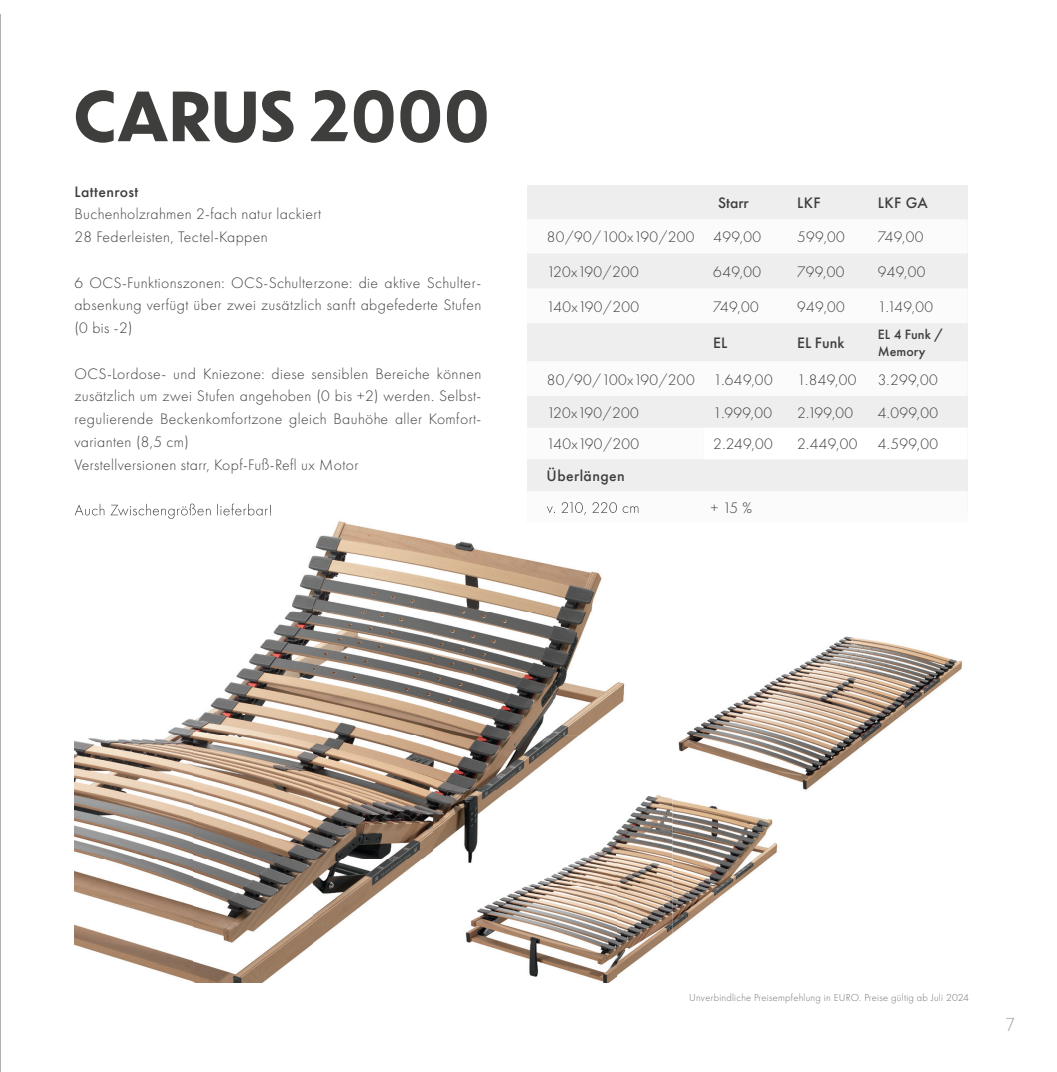
<style>
.page{position:relative;width:1057px;height:1072px;background:#fff}
.page>*{position:absolute;margin:0;border:0;box-sizing:border-box;transform-origin:0 0}
.t1{font:700 66.5px "Dunbar Tall";letter-spacing:.025em;color:#3e3e3c}
.t2{font:300 17.5px "Dunbar Tall";color:#9d9e9f}
.t3{font:300 15.75px/22.8px "Futura PT";letter-spacing:.025em;color:#3e3e3c}
.t4{font:500 15.75px "Futura PT";letter-spacing:.025em;color:#3e3e3c}
.t5{font:500 14px/17.5px "Futura PT";color:#3e3e3c}
.t6{font:300 10.5px "Futura PT";letter-spacing:.025em;color:#727271}
</style>
<div class="page">
<img style="left:678px;top:636px;width:284px;height:154px">
<img style="left:672px;top:799px;width:106px;height:135px">
<div style="left:527px;top:185px;width:440px;height:327px;background:#eeeeef"></div>
<svg style="left:527px;top:220px;width:440px;height:292px"></svg>
<div style="left:703px;top:427px;width:264px;height:32px;background:#fff"></div>
<img style="left:74px;top:514px;width:478px;height:98px">
<img style="left:552px;top:564px;width:50px;height:48px">
<img style="left:168px;top:612px;width:457px;height:123px">
<img style="left:74px;top:735px;width:359px;height:247px">
<img style="left:433px;top:735px;width:147px;height:62px">
<img style="left:433px;top:797px;width:13px;height:53px">
<img style="left:446px;top:790px;width:226px;height:192px">
<img style="left:75px;top:503px;width:196px;height:16px">
<img style="left:527px;top:489px;width:145px;height:2px">
<div style="left:527px;top:491px;width:145px;height:31px;background:#fbfbfb"></div>
<img style="left:547px;top:502px;width:91px;height:13px">
<hr style="left:0;top:15px;width:1px;height:1056px;background:#b0b1b1">
<h1 class="t1" style="left:74px;top:67px;width:416px">CARUS 2000</h1>
<p class="t4" style="left:74px;top:182px;width:66px">Lattenrost</p>
<p class="t3" style="left:74px;top:203px;width:248px">Buchenholzrahmen 2-fach natur lackiert<br>28 Federleisten, Tectel-Kappen</p>
<p class="t3" style="left:74px;top:271px;width:408px;text-align:justify">6 OCS-Funktionszonen: OCS-Schulterzone: die aktive Schulter&shy;absenkung verfügt über zwei zusätzlich sanft abgefederte Stufen (0 bis -2)</p>
<p class="t3" style="left:74px;top:362px;width:408px">OCS-Lordose- und Kniezone: diese sensiblen Bereiche können zusätzlich um zwei Stufen angehoben (0 bis +2) werden. Selbst&shy;regulierende Beckenkomfortzone gleich Bauhöhe aller Komfort&shy;varianten (8,5 cm)<br>Verstellversionen starr, Kopf-Fuß-Refl ux Motor</p>
<p class="t4" style="left:718px;top:193px;width:32px">Starr</p>
<p class="t4" style="left:797px;top:193px;width:25px">LKF</p>
<p class="t4" style="left:878px;top:193px;width:52px">LKF GA</p>
<p class="t3" style="left:546px;top:226px;width:216px">80/90/100x190/200 499,00</p>
<p class="t3" style="left:797px;top:226px;width:49px">599,00</p>
<p class="t3" style="left:878px;top:226px;width:47px">749,00</p>
<p class="t3" style="left:546px;top:260px;width:93px">120x190/200</p>
<p class="t3" style="left:713px;top:260px;width:49px">649,00</p>
<p class="t3" style="left:797px;top:260px;width:49px">799,00</p>
<p class="t3" style="left:878px;top:260px;width:49px">949,00</p>
<p class="t3" style="left:546px;top:295px;width:94px">140x190/200</p>
<p class="t3" style="left:713px;top:295px;width:47px">749,00</p>
<p class="t3" style="left:797px;top:295px;width:49px">949,00</p>
<p class="t3" style="left:878px;top:295px;width:57px">1.149,00</p>
<p class="t4" style="left:713px;top:333px;width:16px">EL</p>
<p class="t4" style="left:797px;top:333px;width:49px">EL Funk</p>
<p class="t5" style="left:878px;top:325px;width:67px">EL 4 Funk /<br>Memory</p>
<p class="t3" style="left:546px;top:368px;width:227px">80/90/100x190/200 1.649,00</p>
<p class="t3" style="left:797px;top:368px;width:61px">1.849,00</p>
<p class="t3" style="left:878px;top:368px;width:61px">3.299,00</p>
<p class="t3" style="left:546px;top:401px;width:93px">120x190/200</p>
<p class="t3" style="left:713px;top:401px;width:60px">1.999,00</p>
<p class="t3" style="left:797px;top:401px;width:58px">2.199,00</p>
<p class="t3" style="left:878px;top:401px;width:62px">4.099,00</p>
<p class="t3" style="left:546px;top:433px;width:94px">140x190/200</p>
<p class="t3" style="left:713px;top:433px;width:61px">2.249,00</p>
<p class="t3" style="left:797px;top:433px;width:62px">2.449,00</p>
<p class="t3" style="left:878px;top:433px;width:62px">4.599,00</p>
<p class="t4" style="left:546px;top:466px;width:80px">Überlängen</p>
<p class="t3" style="left:710px;top:496px;width:43px">+ 15 %</p>
<p class="t6" style="left:689px;top:991px;width:281px">Unverbindliche Preisempfehlung in EURO. Preise gültig ab Juli 2024</p>
<p class="t2" style="left:1005px;top:1012px;width:10px">7</p>
</div>
